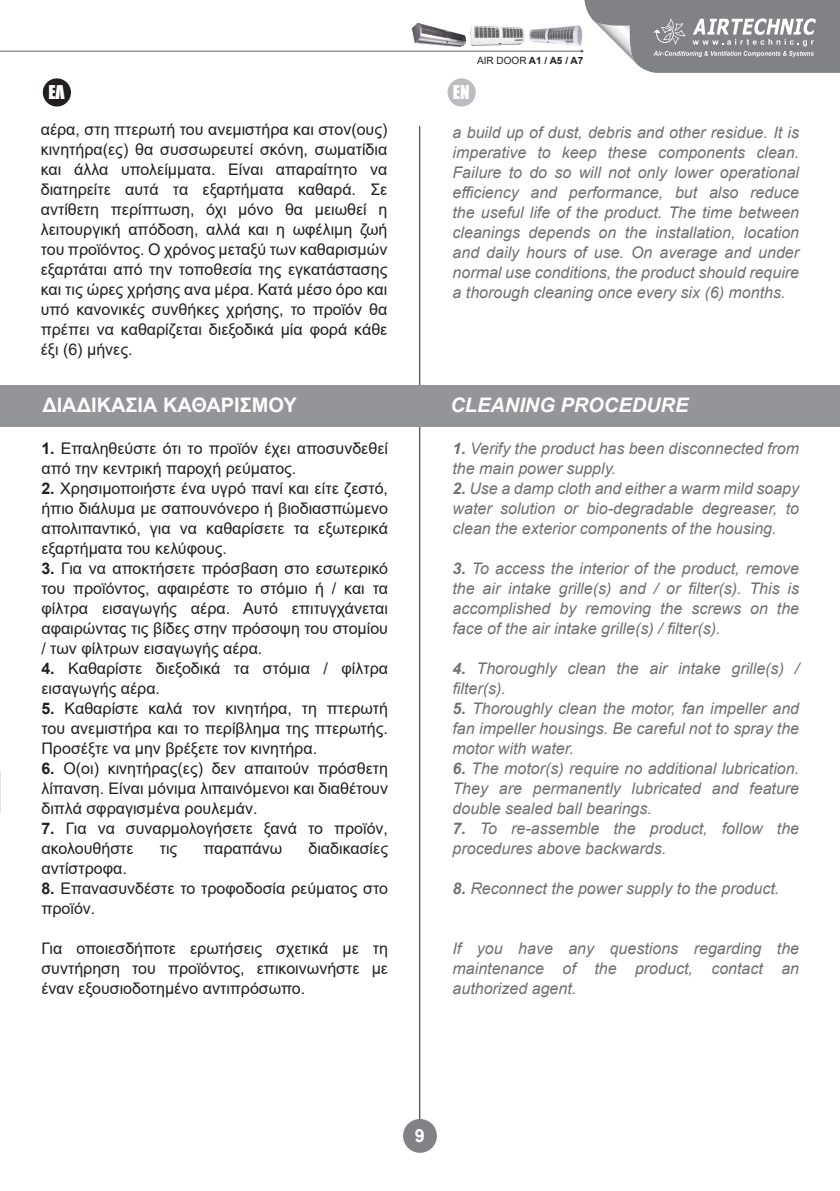
<style>
.page{position:relative;width:840px;height:1191px;background:#fff}
.page>*{position:absolute;margin:0;border:0;box-sizing:border-box;transform-origin:0 0}
.t1{font:700 20px "Arial";color:#fff}
.t2{font:italic 700 20px "Arial";color:#fff}
.t3{font:700 18px "Arial";color:#fff}
.t4{font:17.4px "Impact";color:#fff}
.t5{font:16px/20px "Arial";color:#231f20;text-align:justify}
.t6{font:italic 16px/20px "Arial";color:#6f7073;text-align:justify}
.t7{font:700 10px "Arial";color:#231f20}
.s1{font-weight:400}
.s2{font-weight:700}
</style>
<div class="page">
<div style="left:403px;top:1119px;width:33px;height:33px;background:#808285;border-radius:50%"></div>
<img style="left:411px;top:22px;width:55px;height:25px">
<img style="left:470px;top:25px;width:55px;height:21px">
<img style="left:529px;top:25px;width:51px;height:21px">
<hr style="left:0;top:51px;width:581px;height:1px;background:#636366">
<svg style="left:580px;top:0;width:259px;height:73px"></svg>
<div style="left:43px;top:78px;width:28px;height:28px;background:#231f20;border-radius:50%"></div>
<div style="left:447px;top:78px;width:28px;height:28px;background:#bcbdc0;border-radius:50%"></div>
<hr style="left:419px;top:126px;width:1px;height:993px;background:#231f20">
<div style="left:0;top:385px;width:839px;height:42px;background:#939598"></div>
<p class="t7" style="left:477px;top:54px;width:108px"><span class="s1">AIR DOOR</span> A1 / A5 / A7</p>
<p class="t4" style="left:48px;top:79px;width:18px">ΕΛ</p>
<p class="t4" style="left:452px;top:79px;width:18px">EN</p>
<p class="t5" style="left:41px;top:119px;width:348px">αέρα, στη πτερωτή του ανεμιστήρα και στον(ους) κινητήρα(ες) θα συσσωρευτεί σκόνη, σωματίδια και άλλα υπολείμματα. Είναι απαραίτητο να διατηρείτε αυτά τα εξαρτήματα καθαρά. Σε αντίθετη περίπτωση, όχι μόνο θα μειωθεί η λειτουργική απόδοση, αλλά και η ωφέλιμη ζωή του προϊόντος. Ο χρόνος μεταξύ των καθαρισμών εξαρτάται από την τοποθεσία της εγκατάστασης και τις ώρες χρήσης ανα μέρα. Κατά μέσο όρο και υπό κανονικές συνθήκες χρήσης, το προϊόν θα πρέπει να καθαρίζεται διεξοδικά μία φορά κάθε έξι (6) μήνες.</p>
<p class="t6" style="left:452px;top:122px;width:348px">a build up of dust, debris and other residue. It is imperative to keep these components clean.<br>Failure to do so will not only lower operational efficiency and performance, but also reduce the useful life of the product. The time between cleanings depends on the installation, location and daily hours of use. On average and under normal use conditions, the product should require a thorough cleaning once every six (6) months.</p>
<p class="t1" style="left:42px;top:391px;width:256px">ΔΙΑΔΙΚΑΣΙΑ ΚΑΘΑΡΙΣΜΟΥ</p>
<p class="t2" style="left:450px;top:392px;width:239px">CLEANING PROCEDURE</p>
<p class="t5" style="left:41px;top:438px;width:348px"><span class="s2">1.</span> Επαληθεύστε ότι το προϊόν έχει αποσυνδεθεί από την κεντρική παροχή ρεύματος.</p>
<p class="t5" style="left:41px;top:478px;width:348px"><span class="s2">2.</span> Χρησιμοποιήστε ένα υγρό πανί και είτε ζεστό, ήπιο διάλυμα με σαπουνόνερο ή βιοδιασπώμενο απολιπαντικό, για να καθαρίσετε τα εξωτερικά εξαρτήματα του κελύφους.</p>
<p class="t5" style="left:41px;top:558px;width:348px"><span class="s2">3.</span> Για να αποκτήσετε πρόσβαση στο εσωτερικό του προϊόντος, αφαιρέστε το στόμιο ή / και τα φίλτρα εισαγωγής αέρα. Αυτό επιτυγχάνεται αφαιρώντας τις βίδες στην πρόσοψη του στομίου / των φίλτρων εισαγωγής αέρα.</p>
<p class="t5" style="left:41px;top:658px;width:348px"><span class="s2">4.</span> Καθαρίστε διεξοδικά τα στόμια / φίλτρα εισαγωγής αέρα.</p>
<p class="t5" style="left:41px;top:698px;width:348px"><span class="s2">5.</span> Καθαρίστε καλά τον κινητήρα, τη πτερωτή του ανεμιστήρα και το περίβλημα της πτερωτής.<br>Προσέξτε να μην βρέξετε τον κινητήρα.</p>
<p class="t5" style="left:41px;top:758px;width:348px"><span class="s2">6.</span> Ο(οι) κινητήρας(ες) δεν απαιτούν πρόσθετη λίπανση. Είναι μόνιμα λιπαινόμενοι και διαθέτουν διπλά σφραγισμένα ρουλεμάν.</p>
<p class="t5" style="left:41px;top:818px;width:348px"><span class="s2">7.</span> Για να συναρμολογήσετε ξανά το προϊόν, ακολουθήστε</p>
<p class="t6" style="left:452px;top:438px;width:348px"><span class="s2">1.</span> Verify the product has been disconnected from the main power supply.</p>
<p class="t6" style="left:452px;top:478px;width:348px"><span class="s2">2.</span> Use a damp cloth and either a warm mild soapy water solution or bio-degradable degreaser, to clean the exterior components of the housing.</p>
<p class="t6" style="left:452px;top:558px;width:348px"><span class="s2">3.</span> To access the interior of the product, remove the air intake grille(s) and / or filter(s). This is accomplished by removing the screws on the face of the air intake grille(s) / filter(s).</p>
<p class="t6" style="left:452px;top:658px;width:348px"><span class="s2">4.</span> Thoroughly clean the air intake grille(s) / filter(s).</p>
<p class="t6" style="left:452px;top:698px;width:348px"><span class="s2">5.</span> Thoroughly clean the motor, fan impeller and fan impeller housings. Be careful not to spray the motor with water.</p>
<p class="t6" style="left:452px;top:758px;width:348px"><span class="s2">6.</span> The motor(s) require no additional lubrication.<br>They are permanently lubricated and feature double sealed ball bearings.</p>
<p class="t6" style="left:452px;top:818px;width:348px"><span class="s2">7.</span> To re-assemble the product, follow the procedures above backwards.</p>
<p class="t6" style="left:452px;top:878px;width:328px"><span class="s2">8.</span> Reconnect the power supply to the product.</p>
<p class="t5" style="left:160px;top:838px;width:19px">τις</p>
<p class="t5" style="left:203px;top:838px;width:80px">παραπάνω</p>
<p class="t5" style="left:308px;top:838px;width:81px">διαδικασίες</p>
<p class="t5" style="left:41px;top:858px;width:87px">αντίστροφα.</p>
<p class="t5" style="left:41px;top:878px;width:348px"><span class="s2">8.</span> Επανασυνδέστε το τροφοδοσία ρεύματος στο προϊόν.</p>
<p class="t5" style="left:41px;top:938px;width:348px">Για οποιεσδήποτε ερωτήσεις σχετικά με τη συντήρηση του προϊόντος, επικοινωνήστε με έναν εξουσιοδοτημένο αντιπρόσωπο.</p>
<p class="t6" style="left:452px;top:938px;width:348px">If you have any questions regarding the maintenance of the product, contact an authorized agent.</p>
<p class="t3" style="left:415px;top:1123px;width:12px">9</p>
</div>
